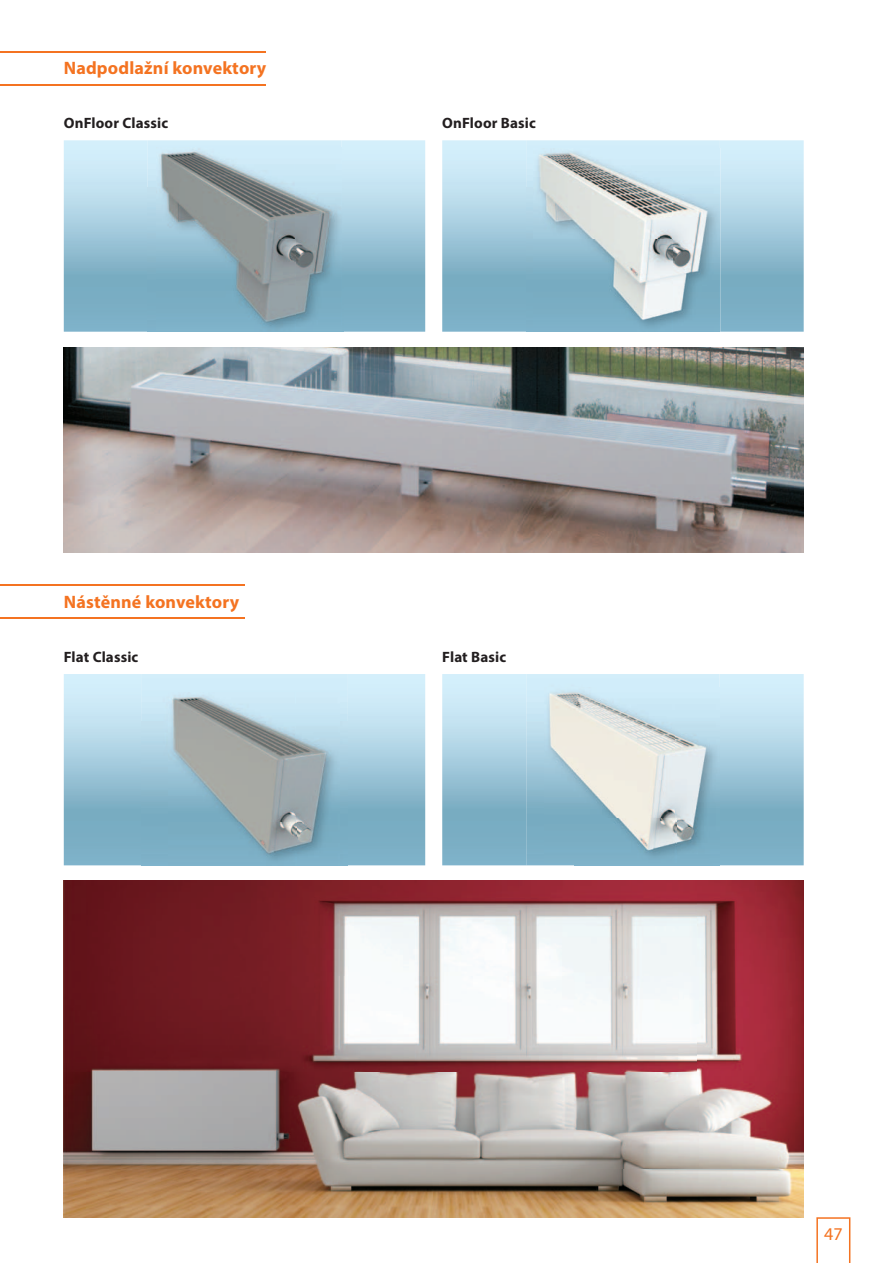
<style>
.page{position:relative;width:893px;height:1263px;background:#fff}
.page>*{position:absolute;margin:0;border:0;box-sizing:border-box;transform-origin:0 0}
.t1{font:700 18px "Myriad Pro";letter-spacing:.01em;color:#f47321}
.t2{font:18px "Myriad Pro";color:#f47321}
.t3{font:700 15px "Myriad Pro";letter-spacing:.01em;color:#231f20}
</style>
<div class="page">
<svg style="left:816px;top:1217px;width:34px;height:46px"></svg>
<svg style="left:64px;top:140px;width:361px;height:192px;background:#a1c9db"></svg>
<img style="left:156px;top:147px;width:188px;height:185px">
<img style="left:148px;top:140px;width:193px;height:48px">
<img style="left:148px;top:188px;width:8px;height:144px">
<svg style="left:64px;top:674px;width:361px;height:191px;background:#a1c9db"></svg>
<div style="left:141px;top:674px;width:207px;height:48px;background:#d1edfa"></div>
<img style="left:141px;top:722px;width:27px;height:143px">
<img style="left:339px;top:722px;width:9px;height:143px">
<img style="left:168px;top:693px;width:171px;height:172px">
<svg style="left:442px;top:140px;width:362px;height:192px;background:#a1c9db"></svg>
<img style="left:527px;top:140px;width:192px;height:48px">
<img style="left:527px;top:188px;width:7px;height:144px">
<img style="left:534px;top:148px;width:185px;height:184px">
<svg style="left:442px;top:674px;width:362px;height:191px;background:#a1c9db"></svg>
<img style="left:575px;top:688px;width:146px;height:175px">
<img style="left:526px;top:674px;width:194px;height:48px">
<img style="left:526px;top:722px;width:49px;height:143px">
<img style="left:574px;top:863px;width:146px;height:2px">
<img style="left:64px;top:348px;width:740px;height:205px">
<img style="left:64px;top:880px;width:740px;height:337px">
<hr style="left:0;top:51px;width:265px;height:2px;background:#f47321">
<hr style="left:0;top:585px;width:244px;height:1px;background:#f47321">
<hr style="left:0;top:84px;width:265px;height:1px;background:#f47321">
<hr style="left:0;top:618px;width:244px;height:1px;background:#f47321">
<p class="t1" style="left:64px;top:56px;width:204px">Nadpodlažní konvektory</p>
<p class="t3" style="left:64px;top:113px;width:106px">OnFloor Classic</p>
<p class="t3" style="left:442px;top:113px;width:95px">OnFloor Basic</p>
<p class="t1" style="left:64px;top:590px;width:177px">Nástěnné konvektory</p>
<p class="t3" style="left:64px;top:647px;width:76px">Flat Classic</p>
<p class="t3" style="left:442px;top:647px;width:65px">Flat Basic</p>
<p class="t2" style="left:824px;top:1223px;width:20px">47</p>
</div>
